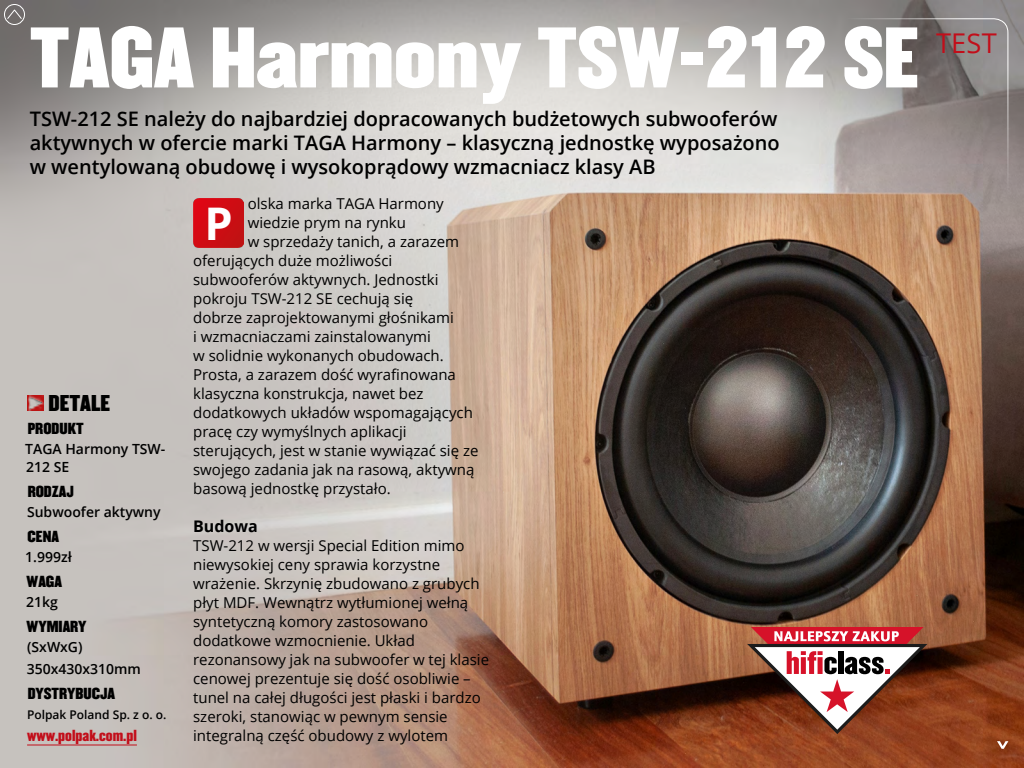
<style>
.page{position:relative;width:1024px;height:768px;background:#fff}
.page>*{position:absolute;margin:0;border:0;box-sizing:border-box;transform-origin:0 0}
.t1{font:75px "Champion Middleweight";color:#fff}
.t2{font:700 45px "Open Sans";color:#fff}
.t3{font:27.2px "Open Sans";color:#c20e1a}
.t4{font:600 20px/24px "Open Sans";color:#000;text-align:justify}
.t5{font:20px "Champion Middleweight";color:#000}
.t6{font:700 16px "Open Sans";color:#000}
.t7{font:15px/19px "Open Sans";color:#000}
.t8{font:600 14px/18px "Open Sans";color:#000}
.t9{font:14px "Champion Middleweight";color:#000}
.t10{font:14px "Champion Welterweight";color:#c20e1a}
.t11{font:600 12px "Open Sans";color:#000}
</style>
<div class="page">
<img style="left:0;top:0;width:1024px;height:768px">
<hr style="left:27px;top:745px;width:110px;height:1px;background:#c20e1a">
<img style="left:27px;top:395px;width:17px;height:16px">
<svg style="left:997px;top:741px;width:11px;height:8px"></svg>
<img style="left:193px;top:199px;width:51px;height:49px">
<svg style="left:747px;top:627px;width:180px;height:107px"></svg>
<div style="left:4px;top:4px;width:21px;height:21px;border:1px solid #fff;border-radius:50%"></div>
<svg style="left:6px;top:9px;width:17px;height:11px"></svg>
<svg style="left:803px;top:18px;width:206px;height:188px;background:#9d9591"></svg>
<h1 class="t1" style="left:30px;top:-4px;width:891px">TAGA Harmony TSW-212 SE</h1>
<h3 class="t4" style="left:30px;top:106px;width:752px">TSW-212 SE należy do najbardziej dopracowanych budżetowych subwooferów aktywnych w ofercie marki TAGA Harmony – klasyczną jednostkę wyposażono w wentylowaną obudowę i wysokoprądowy wzmacniacz klasy AB</h3>
<h3 class="t5" style="left:48px;top:387px;width:63px">DETALE</h3>
<p class="t9" style="left:28px;top:417px;width:57px">PRODUKT</p>
<p class="t8" style="left:25px;top:440px;width:142px">TAGA Harmony TSW-<br>212 SE</p>
<p class="t9" style="left:28px;top:480px;width:48px">RODZAJ</p>
<p class="t8" style="left:27px;top:503px;width:135px">Subwoofer aktywny</p>
<p class="t9" style="left:28px;top:525px;width:33px">CENA</p>
<p class="t8" style="left:25px;top:548px;width:48px">1.999zł</p>
<p class="t9" style="left:27px;top:570px;width:37px">WAGA</p>
<p class="t8" style="left:26px;top:593px;width:33px">21kg</p>
<p class="t9" style="left:27px;top:615px;width:62px">WYMIARY</p>
<p class="t8" style="left:27px;top:636px;width:116px;line-height:22px">(SxWxG)<br>350x430x310mm</p>
<p class="t9" style="left:28px;top:682px;width:89px">DYSTRYBUCJA</p>
<p class="t11" style="left:27px;top:706px;width:141px">Polpak Poland Sp. z o. o.</p>
<p class="t10" style="left:27px;top:724px;width:111px">www.polpak.com.pl</p>
<p class="t7" style="left:248px;top:194px;width:198px">olska marka TAGA Harmony</p>
<p class="t7" style="left:248px;top:213px;width:160px">wiedzie prym na rynku</p>
<p class="t7" style="left:248px;top:232px;width:213px">w sprzedaży tanich, a zarazem</p>
<p class="t7" style="left:193px;top:251px;width:201px">oferujących duże możliwości</p>
<p class="t7" style="left:193px;top:270px;width:247px">subwooferów aktywnych. Jednostki</p>
<p class="t7" style="left:193px;top:289px;width:222px">pokroju TSW-212 SE cechują się</p>
<p class="t7" style="left:193px;top:308px;width:262px">dobrze zaprojektowanymi głośnikami</p>
<p class="t7" style="left:193px;top:327px;width:239px">i wzmacniaczami zainstalowanymi</p>
<p class="t7" style="left:193px;top:346px;width:252px">w solidnie wykonanych obudowach.</p>
<p class="t7" style="left:193px;top:365px;width:264px">Prosta, a zarazem dość wyrafinowana</p>
<p class="t7" style="left:193px;top:384px;width:232px">klasyczna konstrukcja, nawet bez</p>
<p class="t7" style="left:193px;top:403px;width:281px">dodatkowych układów wspomagających</p>
<p class="t7" style="left:193px;top:422px;width:215px">pracę czy wymyślnych aplikacji</p>
<p class="t7" style="left:193px;top:441px;width:287px">sterujących, jest w stanie wywiązać się ze</p>
<p class="t7" style="left:193px;top:460px;width:283px">swojego zadania jak na rasową, aktywną</p>
<p class="t7" style="left:193px;top:479px;width:199px">basową jednostkę przystało.</p>
<p class="t6" style="left:193px;top:515px;width:66px">Budowa</p>
<p class="t7" style="left:193px;top:536px;width:297px">TSW-212 w wersji Special Edition mimo niewysokiej ceny sprawia korzystne wrażenie. Skrzynię zbudowano z grubych płyt MDF. Wewnątrz wytłumionej wełną syntetyczną komory zastosowano dodatkowe wzmocnienie. Układ rezonansowy jak na subwoofer w tej klasie cenowej prezentuje się dość osobliwie – tunel na całej długości jest płaski i bardzo szeroki, stanowiąc w pewnym sensie integralną część obudowy z wylotem</p>
<h2 class="t2" style="left:204px;top:192px;width:30px">P</h2>
<h3 class="t3" style="left:936px;top:24px;width:62px">TEST</h3>
</div>
